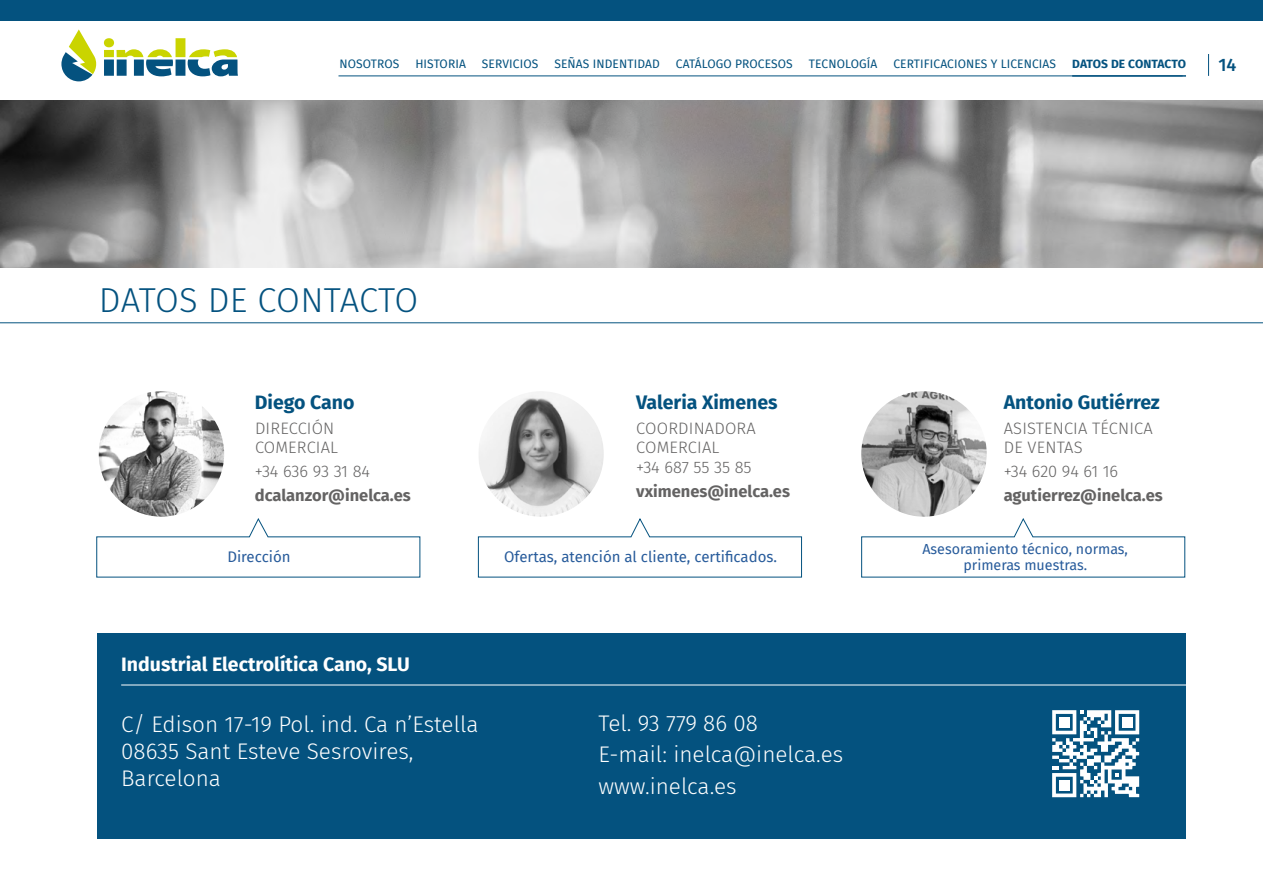
<style>
.page{position:relative;width:1263px;height:893px;background:#fff}
.page>*{position:absolute;margin:0;border:0;box-sizing:border-box;transform-origin:0 0}
.t1{font:300 34.5px "Fira Sans";color:#04527f}
.t2{font:300 22.5px/27px "Fira Sans";color:#fff}
.t3{font:700 19.5px "Fira Sans";color:#04527f}
.t4{font:700 19.5px "Fira Sans";color:#fff}
.t5{font:500 18px "Fira Sans";color:#04527f}
.t6{font:300 16.5px/19.8px "Fira Sans";letter-spacing:.01em;color:#646363}
.t7{font:700 16.5px "Fira Sans";color:#646363}
.t8{font:300 16.5px "Fira Sans";letter-spacing:-.01em;color:#646363}
.t9{font:15px "Fira Sans";color:#275b9b}
.t10{font:14.25px "Fira Sans";color:#275b9b}
.t11{font:12px "Fira Sans";letter-spacing:.01em;color:#04527f}
.t12{font:700 12px "Fira Sans";color:#04527f}
</style>
<div class="page">
<svg style="left:104px;top:38px;width:134px;height:38px"></svg>
<svg style="left:61px;top:29px;width:35px;height:52px"></svg>
<div style="left:0;top:0;width:1263px;height:21px;background:#04527f"></div>
<svg style="left:1208px;top:54px;width:1px;height:22px"></svg>
<hr style="left:338px;top:76px;width:844px;height:1px;background:#04527f">
<hr style="left:1072px;top:75px;width:114px;height:2px;background:#04527f">
<div style="left:97px;top:634px;width:1088px;height:205px;background:#04527f"></div>
<hr style="left:0;top:322px;width:1263px;height:1px;background:#04527f">
<hr style="left:121px;top:685px;width:1142px;height:1px;background:#fff">
<img style="left:0;top:101px;width:1263px;height:167px">
<img style="left:99px;top:391px;width:125px;height:126px;border-radius:63px">
<img style="left:478px;top:391px;width:126px;height:126px;border-radius:63px">
<img style="left:861px;top:391px;width:126px;height:126px;border-radius:63px">
<svg style="left:96px;top:518px;width:325px;height:60px"></svg>
<svg style="left:478px;top:518px;width:324px;height:60px"></svg>
<svg style="left:861px;top:518px;width:324px;height:60px"></svg>
<svg style="left:1052px;top:710px;width:87px;height:87px"></svg>
<div style="left:1059px;top:717px;width:10px;height:10px;background:#fff"></div>
<div style="left:1122px;top:717px;width:10px;height:10px;background:#fff"></div>
<div style="left:1059px;top:780px;width:10px;height:10px;background:#fff"></div>
<p class="t11" style="left:339px;top:55px;width:61px">NOSOTROS</p>
<p class="t11" style="left:415px;top:55px;width:52px">HISTORIA</p>
<p class="t11" style="left:482px;top:55px;width:58px">SERVICIOS</p>
<p class="t11" style="left:554px;top:55px;width:107px">SEÑAS INDENTIDAD</p>
<p class="t11" style="left:676px;top:55px;width:118px">CATÁLOGO PROCESOS</p>
<p class="t11" style="left:809px;top:55px;width:70px">TECNOLOGÍA</p>
<p class="t11" style="left:893px;top:55px;width:164px">CERTIFICACIONES Y LICENCIAS</p>
<p class="t12" style="left:1072px;top:54px;width:115px">DATOS DE CONTACTO</p>
<p class="t5" style="left:1218px;top:50px;width:20px">14</p>
<p class="t1" style="left:99px;top:275px;width:321px">DATOS DE CONTACTO</p>
<p class="t3" style="left:255px;top:386px;width:101px">Diego Cano</p>
<p class="t6" style="left:255px;top:418px;width:85px">DIRECCIÓN<br>COMERCIAL</p>
<p class="t8" style="left:255px;top:460px;width:117px">+34 636 93 31 84</p>
<p class="t7" style="left:255px;top:482px;width:157px">dcalanzor@inelca.es</p>
<p class="t3" style="left:636px;top:386px;width:143px">Valeria Ximenes</p>
<p class="t6" style="left:636px;top:418px;width:121px">COORDINADORA<br>COMERCIAL<br>+34 687 55 35 85</p>
<p class="t7" style="left:636px;top:477px;width:155px">vximenes@inelca.es</p>
<p class="t9" style="left:227px;top:545px;width:65px">Dirección</p>
<p class="t9" style="left:504px;top:545px;width:274px">Ofertas, atención al cliente, certificados.</p>
<p class="t4" style="left:121px;top:648px;width:290px">Industrial Electrolítica Cano, SLU</p>
<p class="t2" style="left:121px;top:710px;width:359px">C/ Edison 17-19 Pol. ind. Ca n’Estella<br>08635 Sant Esteve Sesrovires,<br>Barcelona</p>
<p class="t2" style="left:598px;top:710px;width:161px">Tel. 93 779 86 08</p>
<p class="t2" style="left:598px;top:741px;width:246px">E-mail: inelca@inelca.es</p>
<p class="t2" style="left:598px;top:772px;width:140px">www.inelca.es</p>
<p class="t3" style="left:1004px;top:386px;width:158px">Antonio Gutiérrez</p>
<p class="t6" style="left:1004px;top:418px;width:151px">ASISTENCIA TÉCNICA<br>DE VENTAS</p>
<p class="t8" style="left:1004px;top:460px;width:116px">+34 620 94 61 16</p>
<p class="t7" style="left:1004px;top:482px;width:161px">agutierrez@inelca.es</p>
<p class="t10" style="left:922px;top:538px;width:207px">Asesoramiento técnico, normas,</p>
<p class="t10" style="left:963px;top:554px;width:125px">primeras muestras.</p>
</div>
